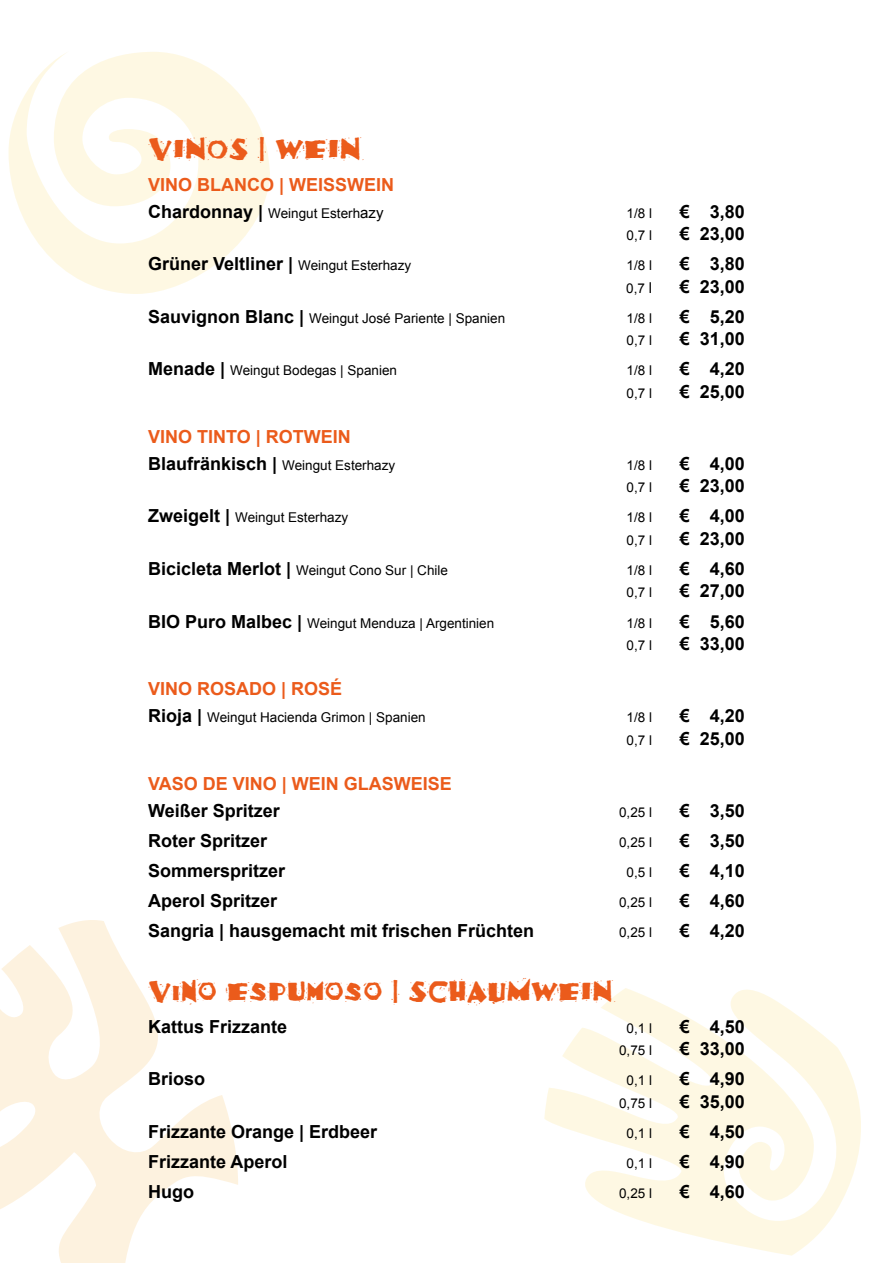
<style>
.page{position:relative;width:893px;height:1263px;background:#fff}
.page>*{position:absolute;margin:0;border:0;box-sizing:border-box;transform-origin:0 0}
.t1{font:33px "Fajita ICG Mild";color:#eb5b1b}
.t2{font:31.5px "Fajita ICG Mild";color:#eb5b1b}
.t3{font:700 18px "Arial";color:#000}
.t4{font:700 18px "Arial";color:#eb5b1b}
.t5{font:13.5px "Arial";color:#000}
.s1{font-weight:700;font-size:18px}
.s2{font-size:15px}
.s3{font-weight:400;font-size:13.5px}
</style>
<div class="page">
<svg style="left:9px;top:52px;width:261px;height:242px;fill:#fef8e3"></svg>
<svg style="left:544px;top:988px;width:317px;height:267px;fill:#fef8e3"></svg>
<svg style="left:0;top:920px;width:238px;height:343px"></svg>
<h1 class="t1" style="left:148px;top:128px;width:215px">VINOS | WEIN</h1>
<h3 class="t4" style="left:148px;top:173px;width:248px">VINO BLANCO | WEISSWEIN</h3>
<p class="t5" style="left:148px;top:204px;width:237px"><span class="s1">Chardonnay |</span> Weingut Esterh<span class="s2">azy</span></p>
<p class="t5" style="left:627px;top:204px;width:27px">1/8 l</p>
<h3 class="t3" style="left:680px;top:200px;width:67px">€ 3,80</h3>
<p class="t5" style="left:627px;top:227px;width:27px">0,7 l</p>
<h3 class="t3" style="left:680px;top:222px;width:67px">€ 23,00</h3>
<h3 class="t3" style="left:148px;top:252px;width:265px">Grüner Veltliner | <span class="s3">Weingut Esterhazy</span></h3>
<p class="t5" style="left:627px;top:257px;width:27px">1/8 l</p>
<h3 class="t3" style="left:680px;top:252px;width:67px">€ 3,80</h3>
<p class="t5" style="left:626px;top:279px;width:27px">0,7 <span class="s2">l</span></p>
<h3 class="t3" style="left:680px;top:275px;width:67px">€ 23,00</h3>
<p class="t5" style="left:148px;top:309px;width:359px"><span class="s1">Sauvignon Blanc |</span> Weingut José Pariente | Spanien</p>
<p class="t5" style="left:627px;top:309px;width:27px">1/8 l</p>
<h3 class="t3" style="left:680px;top:305px;width:67px">€ 5,20</h3>
<p class="t5" style="left:627px;top:332px;width:27px">0,7 l</p>
<h3 class="t3" style="left:680px;top:327px;width:67px">€ 31,00</h3>
<p class="t5" style="left:148px;top:362px;width:250px"><span class="s1">Menade |</span> Weingut Bodegas | Spanien</p>
<p class="t5" style="left:627px;top:362px;width:27px">1/8 l</p>
<h3 class="t3" style="left:680px;top:357px;width:67px">€ 4,20</h3>
<p class="t5" style="left:627px;top:384px;width:27px">0,7 l</p>
<h3 class="t3" style="left:680px;top:380px;width:67px">€ 25,00</h3>
<h3 class="t4" style="left:148px;top:425px;width:204px">VINO TINTO | ROTWEIN</h3>
<p class="t5" style="left:148px;top:456px;width:249px"><span class="s1">Blaufränkisch |</span> Weingut Esterhazy</p>
<p class="t5" style="left:627px;top:456px;width:27px">1/8 l</p>
<h3 class="t3" style="left:680px;top:452px;width:67px">€ 4,00</h3>
<p class="t5" style="left:627px;top:479px;width:27px">0,7 l</p>
<h3 class="t3" style="left:680px;top:474px;width:67px">€ 23,00</h3>
<p class="t5" style="left:148px;top:509px;width:202px"><span class="s1">Zweigelt |</span> Weingut Esterhazy</p>
<p class="t5" style="left:627px;top:509px;width:27px">1/8 l</p>
<h3 class="t3" style="left:680px;top:504px;width:67px">€ 4,00</h3>
<p class="t5" style="left:627px;top:531px;width:27px">0,7 l</p>
<h3 class="t3" style="left:680px;top:527px;width:67px">€ 23,00</h3>
<p class="t5" style="left:148px;top:561px;width:301px"><span class="s1">Bicicleta Merlot |</span> Weingut Cono Sur | Chile</p>
<p class="t5" style="left:627px;top:561px;width:27px">1/8 l</p>
<h3 class="t3" style="left:680px;top:557px;width:67px">€ 4,60</h3>
<p class="t5" style="left:627px;top:584px;width:27px">0,7 l</p>
<h3 class="t3" style="left:680px;top:579px;width:67px">€ 27,00</h3>
<p class="t5" style="left:148px;top:614px;width:348px"><span class="s1">BIO Puro Malbec |</span> Weingut Menduza | Argentinien</p>
<p class="t5" style="left:627px;top:614px;width:27px">1/8 l</p>
<h3 class="t3" style="left:680px;top:609px;width:67px">€ 5,60</h3>
<p class="t5" style="left:627px;top:636px;width:27px">0,7 l</p>
<h3 class="t3" style="left:680px;top:632px;width:67px">€ 33,00</h3>
<h3 class="t4" style="left:148px;top:677px;width:196px">VINO ROSADO | ROSÉ</h3>
<p class="t5" style="left:148px;top:708px;width:279px"><span class="s1">Rioja |</span> Weingut Hacienda Grimon | Spanien</p>
<p class="t5" style="left:627px;top:708px;width:27px">1/8 l</p>
<h3 class="t3" style="left:680px;top:704px;width:67px">€ 4,20</h3>
<p class="t5" style="left:627px;top:731px;width:27px">0,7 l</p>
<h3 class="t3" style="left:680px;top:726px;width:67px">€ 25,00</h3>
<h3 class="t4" style="left:148px;top:771px;width:305px">VASO DE VINO | WEIN GLASWEISE</h3>
<h3 class="t3" style="left:148px;top:798px;width:133px">Weißer Spritzer</h3>
<p class="t5" style="left:619px;top:803px;width:35px">0,25 l</p>
<h3 class="t3" style="left:680px;top:798px;width:67px">€ 3,50</h3>
<h3 class="t3" style="left:148px;top:828px;width:121px">Roter Spritzer</h3>
<p class="t5" style="left:619px;top:833px;width:35px">0,25 l</p>
<h3 class="t3" style="left:680px;top:828px;width:67px">€ 3,50</h3>
<h3 class="t3" style="left:148px;top:858px;width:139px">Sommerspritzer</h3>
<p class="t5" style="left:627px;top:863px;width:27px">0,5 l</p>
<h3 class="t3" style="left:680px;top:858px;width:67px">€ 4,10</h3>
<h3 class="t3" style="left:148px;top:888px;width:131px">Aperol Spritzer</h3>
<p class="t5" style="left:619px;top:893px;width:35px">0,25 l</p>
<h3 class="t3" style="left:680px;top:888px;width:67px">€ 4,60</h3>
<h3 class="t3" style="left:148px;top:918px;width:388px">Sangria | hausgemacht mit frischen Früchten</h3>
<p class="t5" style="left:619px;top:923px;width:35px">0,25 l</p>
<h3 class="t3" style="left:680px;top:918px;width:67px">€ 4,20</h3>
<h2 class="t2" style="left:148px;top:970px;width:466px">Vino Espumoso | SCHAUMWEIN</h2>
<h3 class="t3" style="left:148px;top:1014px;width:141px">Kattus Frizzante</h3>
<p class="t5" style="left:627px;top:1019px;width:27px">0,1 l</p>
<h3 class="t3" style="left:680px;top:1014px;width:67px">€ 4,50</h3>
<p class="t5" style="left:619px;top:1041px;width:35px">0,75 l</p>
<h3 class="t3" style="left:680px;top:1037px;width:67px">€ 33,00</h3>
<h3 class="t3" style="left:148px;top:1067px;width:59px">Brioso</h3>
<p class="t5" style="left:627px;top:1071px;width:27px">0,1 l</p>
<h3 class="t3" style="left:680px;top:1067px;width:67px">€ 4,90</h3>
<p class="t5" style="left:619px;top:1094px;width:35px">0,75 l</p>
<h3 class="t3" style="left:680px;top:1089px;width:67px">€ 35,00</h3>
<h3 class="t3" style="left:148px;top:1119px;width:231px">Frizzante Orange | Erdbeer</h3>
<p class="t5" style="left:627px;top:1124px;width:27px">0,1 l</p>
<h3 class="t3" style="left:680px;top:1119px;width:67px">€ 4,50</h3>
<h3 class="t3" style="left:148px;top:1149px;width:141px">Frizzante Aperol</h3>
<p class="t5" style="left:627px;top:1154px;width:27px">0,1 l</p>
<h3 class="t3" style="left:680px;top:1149px;width:67px">€ 4,90</h3>
<h3 class="t3" style="left:148px;top:1179px;width:47px">Hugo</h3>
<p class="t5" style="left:619px;top:1184px;width:35px">0,25 l</p>
<h3 class="t3" style="left:680px;top:1179px;width:67px">€ 4,60</h3>
</div>
